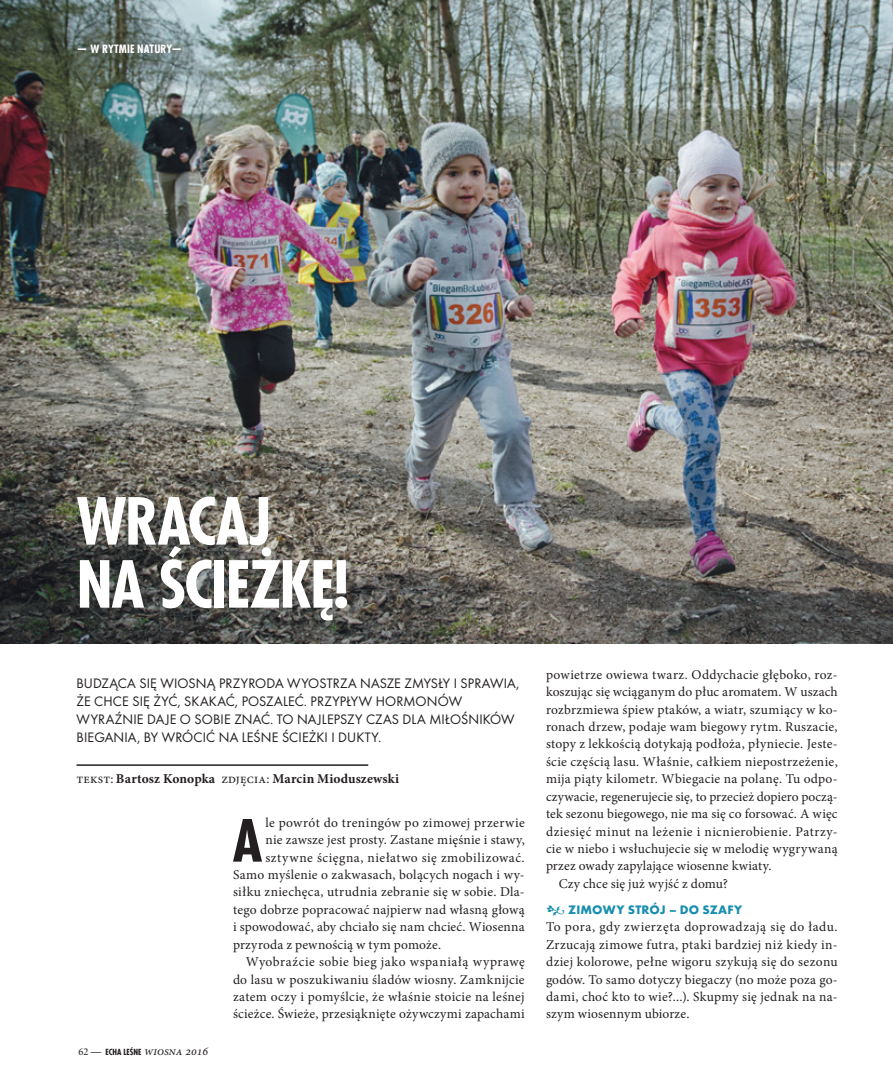
<style>
.page{position:relative;width:893px;height:1085px;background:#fff}
.page>*{position:absolute;margin:0;border:0;box-sizing:border-box;transform-origin:0 0}
.t1{font:700 condensed 63px/63px "Futura CE";letter-spacing:-.025em;color:#fff}
.t2{font:700 condensed 56.55px "Futura CE";color:#231f20}
.t3{font:14.25px/18px "Futura Boo";letter-spacing:.01em;color:#231f20}
.t4{font:13.5px/17.4px "Minion Pro";letter-spacing:.02em;color:#231f20;text-align:justify}
.t5{font:13.5px "Minion Pro";letter-spacing:-.005em;color:#231f20}
.t6{font:700 13.5px "Minion Pro";letter-spacing:.01em;color:#231f20}
.t7{font:700 12.75px "Futura";letter-spacing:.015em;color:#198eae}
.t8{font:italic 12.3px "Minion Pro";color:#231f20}
.t9{font:700 condensed 11.25px "Futura CE";letter-spacing:.015em;color:#fff}
.s1{font-weight:400}
.s2{font-style:normal;font-size:10.5px}
.s3{font-family:"Placard MT Pro";font-style:normal;font-stretch:condensed;font-size:10.5px}
.s4{font-family:"Futura CE";font-weight:700;font-style:normal;font-stretch:condensed;font-size:8.25px}
.s5{font-family:"Minion Pro";font-weight:400;font-size:13.5px}
</style>
<div class="page">
<img style="left:0;top:0;width:893px;height:644px">
<hr style="left:77px;top:764px;width:291px;height:1px;background:#231f20">
<p class="t9" style="left:77px;top:42px;width:107px">— W RYTMIE NATURY—</p>
<h1 class="t1" style="left:77px;top:489px;width:274px">WRACAJ<br>NA ŚCIEŻKĘ!</h1>
<p class="t3" style="left:77px;top:673px;width:444px">BUDZĄCA SIĘ WIOSNĄ PRZYRODA WYOSTRZA NASZE ZMYSŁY I SPRAWIA, ŻE CHCE SIĘ ŻYĆ, SKAKAĆ, POSZALEĆ. PRZYPŁYW HORMONÓW WYRAŹNIE DAJE O SOBIE ZNAĆ. TO NAJLEPSZY CZAS DLA MIŁOŚNIKÓW BIEGANIA, BY WRÓCIĆ</p>
<p class="t3" style="left:219px;top:727px;width:164px">NA LEŚNE ŚCIEŻKI I DUKTY.</p>
<p class="t6" style="left:77px;top:769px;width:324px"><span class="s1">tekst:</span> Bartosz Konopka <span class="s1">zdjęcia:</span> Marcin Mioduszewski</p>
<p class="t8" style="left:78px;top:1042px;width:131px"><span class="s2">62</span> <span class="s3">—</span> <span class="s4">ECHA LEŚNE</span> wiosna 2016</p>
<h2 class="t2" style="left:233px;top:804px;width:31px">A</h2>
<p class="t4" style="left:266px;top:813px;width:261px">le powrót do treningów po zimowej przerwie</p>
<p class="t4" style="left:266px;top:831px;width:261px">nie zawsze jest prosty. Zastane mięśnie i stawy,</p>
<p class="t4" style="left:266px;top:848px;width:261px">sztywne ścięgna, niełatwo się zmobilizować.</p>
<p class="t4" style="left:233px;top:866px;width:293px">Samo myślenie o zakwasach, bolących nogach i wy-</p>
<p class="t4" style="left:233px;top:883px;width:293px">siłku zniechęca, utrudnia zebranie się w sobie. Dla-</p>
<p class="t4" style="left:233px;top:900px;width:293px">tego dobrze popracować najpierw nad własną głową</p>
<p class="t4" style="left:233px;top:918px;width:293px">i spowodować, aby chciało się nam chcieć. Wiosenna</p>
<p class="t4" style="left:233px;top:935px;width:210px">przyroda z pewnością w tym pomoże.</p>
<p class="t4" style="left:246px;top:953px;width:280px">Wyobraźcie sobie bieg jako wspaniałą wyprawę</p>
<p class="t4" style="left:233px;top:970px;width:293px">do lasu w poszukiwaniu śladów wiosny. Zamknijcie</p>
<p class="t4" style="left:233px;top:987px;width:294px">zatem oczy i pomyślcie, że właśnie stoicie na leśnej</p>
<p class="t4" style="left:233px;top:1005px;width:293px">ścieżce. Świeże, przesiąknięte ożywczymi zapachami</p>
<p class="t4" style="left:546px;top:665px;width:293px">powietrze owiewa twarz. Oddychacie głęboko, roz-</p>
<p class="t4" style="left:546px;top:683px;width:293px">koszując się wciąganym do płuc aromatem. W uszach</p>
<p class="t4" style="left:546px;top:700px;width:293px">rozbrzmiewa śpiew ptaków, a wiatr, szumiący w ko-</p>
<p class="t4" style="left:546px;top:718px;width:293px">ronach drzew, podaje wam biegowy rytm. Ruszacie,</p>
<p class="t4" style="left:546px;top:735px;width:293px">stopy z lekkością dotykają podłoża, płyniecie. Jeste-</p>
<p class="t4" style="left:546px;top:752px;width:293px">ście częścią lasu. Właśnie, całkiem niepostrzeżenie,</p>
<p class="t4" style="left:546px;top:770px;width:293px">mija piąty kilometr. Wbiegacie na polanę. Tu odpo-</p>
<p class="t5" style="left:546px;top:787px;width:293px">czywacie, regenerujecie się, to przecież dopiero począ-</p>
<p class="t5" style="left:546px;top:804px;width:293px">tek sezonu biegowego, nie ma się co forsować. A więc</p>
<p class="t4" style="left:546px;top:822px;width:293px">dziesięć minut na leżenie i nicnierobienie. Patrzy-</p>
<p class="t4" style="left:546px;top:839px;width:293px">cie w niebo i wsłuchujecie się w melodię wygrywaną</p>
<p class="t4" style="left:546px;top:857px;width:227px">przez owady zapylające wiosenne kwiaty.</p>
<p class="t4" style="left:559px;top:874px;width:171px">Czy chce się już wyjść z domu?</p>
<p class="t7" style="left:546px;top:901px;width:198px"><span class="s5">•</span> ZIMOWY STRÓJ – DO SZAFY</p>
<p class="t4" style="left:546px;top:918px;width:293px">To pora, gdy zwierzęta doprowadzają się do ładu.<br>Zrzucają zimowe futra, ptaki bardziej niż kiedy in&shy;dziej kolorowe, pełne wigoru szykują się do sezonu godów. To samo dotyczy biegaczy (no może poza go&shy;dami, choć kto to wie?...). Skupmy się jednak na na&shy;szym wiosennym ubiorze.</p>
</div>
